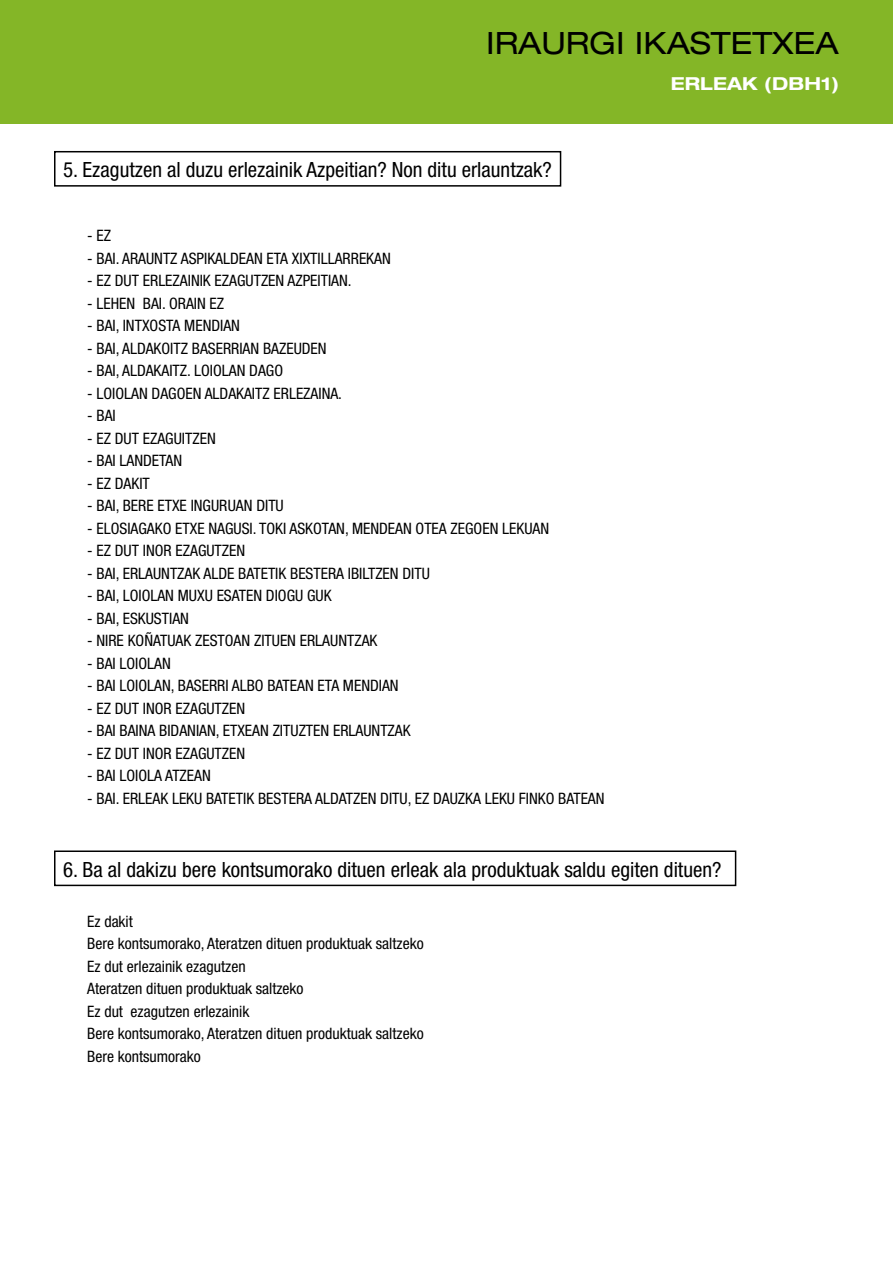
<style>
.page{position:relative;width:893px;height:1263px;background:#fff}
.page>*{position:absolute;margin:0;border:0;box-sizing:border-box;transform-origin:0 0}
.t1{font:expanded 30.75px "Helvetica Neue";color:#000}
.t2{font:condensed 21px "Helvetica Neue";color:#000}
.t3{font:700 expanded 18px "Helvetica Neue";color:#fff}
.t4{font:condensed 15.75px/22.5px "Helvetica Neue";color:#000}
</style>
<div class="page">
<div style="left:0;top:0;width:893px;height:123px;background:#84b627"></div>
<div style="left:54px;top:151px;width:507px;height:36px;border:2px solid #000"></div>
<div style="left:54px;top:850px;width:682px;height:36px;border:2px solid #000"></div>
<h1 class="t1" style="left:486px;top:24px;width:354px">IRAURGI IKASTETXEA</h1>
<p class="t3" style="left:671px;top:72px;width:170px">ERLEAK (DBH1)</p>
<h2 class="t2" style="left:63px;top:157px;width:490px">5. Ezagutzen al duzu erlezainik Azpeitian? Non ditu erlauntzak?</h2>
<p class="t4" style="left:87px;top:224px;width:25px">- EZ</p>
<p class="t4" style="left:87px;top:247px;width:305px">- BAI. ARAUNTZ ASPIKALDEAN ETA XIXTILLARREKAN</p>
<p class="t4" style="left:87px;top:269px;width:266px">- EZ DUT ERLEZAINIK EZAGUTZEN AZPEITIAN.</p>
<p class="t4" style="left:87px;top:292px;width:139px">- LEHEN BAI. ORAIN EZ</p>
<p class="t4" style="left:87px;top:314px;width:154px">- BAI, INTXOSTA MENDIAN</p>
<p class="t4" style="left:87px;top:337px;width:241px">- BAI, ALDAKOITZ BASERRIAN BAZEUDEN</p>
<p class="t4" style="left:87px;top:359px;width:197px">- BAI, ALDAKAITZ. LOIOLAN DAGO</p>
<p class="t4" style="left:87px;top:382px;width:256px">- LOIOLAN DAGOEN ALDAKAITZ ERLEZAINA.</p>
<p class="t4" style="left:87px;top:404px;width:30px">- BAI</p>
<p class="t4" style="left:87px;top:427px;width:130px">- EZ DUT EZAGUITZEN</p>
<p class="t4" style="left:87px;top:449px;width:97px">- BAI LANDETAN</p>
<p class="t4" style="left:87px;top:472px;width:64px">- EZ DAKIT</p>
<p class="t4" style="left:87px;top:494px;width:198px">- BAI, BERE ETXE INGURUAN DITU</p>
<p class="t4" style="left:87px;top:517px;width:463px">- ELOSIAGAKO ETXE NAGUSI. TOKI ASKOTAN, MENDEAN OTEA ZEGOEN LEKUAN</p>
<p class="t4" style="left:87px;top:539px;width:160px">- EZ DUT INOR EZAGUTZEN</p>
<p class="t4" style="left:87px;top:562px;width:344px">- BAI, ERLAUNTZAK ALDE BATETIK BESTERA IBILTZEN DITU</p>
<p class="t4" style="left:87px;top:584px;width:246px">- BAI, LOIOLAN MUXU ESATEN DIOGU GUK</p>
<p class="t4" style="left:87px;top:607px;width:103px">- BAI, ESKUSTIAN</p>
<p class="t4" style="left:87px;top:629px;width:292px">- NIRE KOÑATUAK ZESTOAN ZITUEN ERLAUNTZAK</p>
<p class="t4" style="left:87px;top:652px;width:85px">- BAI LOIOLAN</p>
<p class="t4" style="left:87px;top:674px;width:313px">- BAI LOIOLAN, BASERRI ALBO BATEAN ETA MENDIAN</p>
<p class="t4" style="left:87px;top:697px;width:160px">- EZ DUT INOR EZAGUTZEN</p>
<p class="t4" style="left:87px;top:719px;width:325px">- BAI BAINA BIDANIAN, ETXEAN ZITUZTEN ERLAUNTZAK</p>
<p class="t4" style="left:87px;top:742px;width:160px">- EZ DUT INOR EZAGUTZEN</p>
<p class="t4" style="left:87px;top:764px;width:125px">- BAI LOIOLA ATZEAN</p>
<p class="t4" style="left:87px;top:787px;width:519px">- BAI. ERLEAK LEKU BATETIK BESTERA ALDATZEN DITU, EZ DAUZKA LEKU FINKO BATEAN</p>
<h2 class="t2" style="left:63px;top:857px;width:660px">6. Ba al dakizu bere kontsumorako dituen erleak ala produktuak saldu egiten dituen?</h2>
<p class="t4" style="left:87px;top:910px;width:338px">Ez dakit<br>Bere kontsumorako, Ateratzen dituen produktuak saltzeko Ez dut erlezainik ezagutzen<br>Ateratzen dituen produktuak saltzeko<br>Ez dut ezagutzen erlezainik<br>Bere kontsumorako, Ateratzen dituen produktuak saltzeko Bere kontsumorako</p>
</div>
